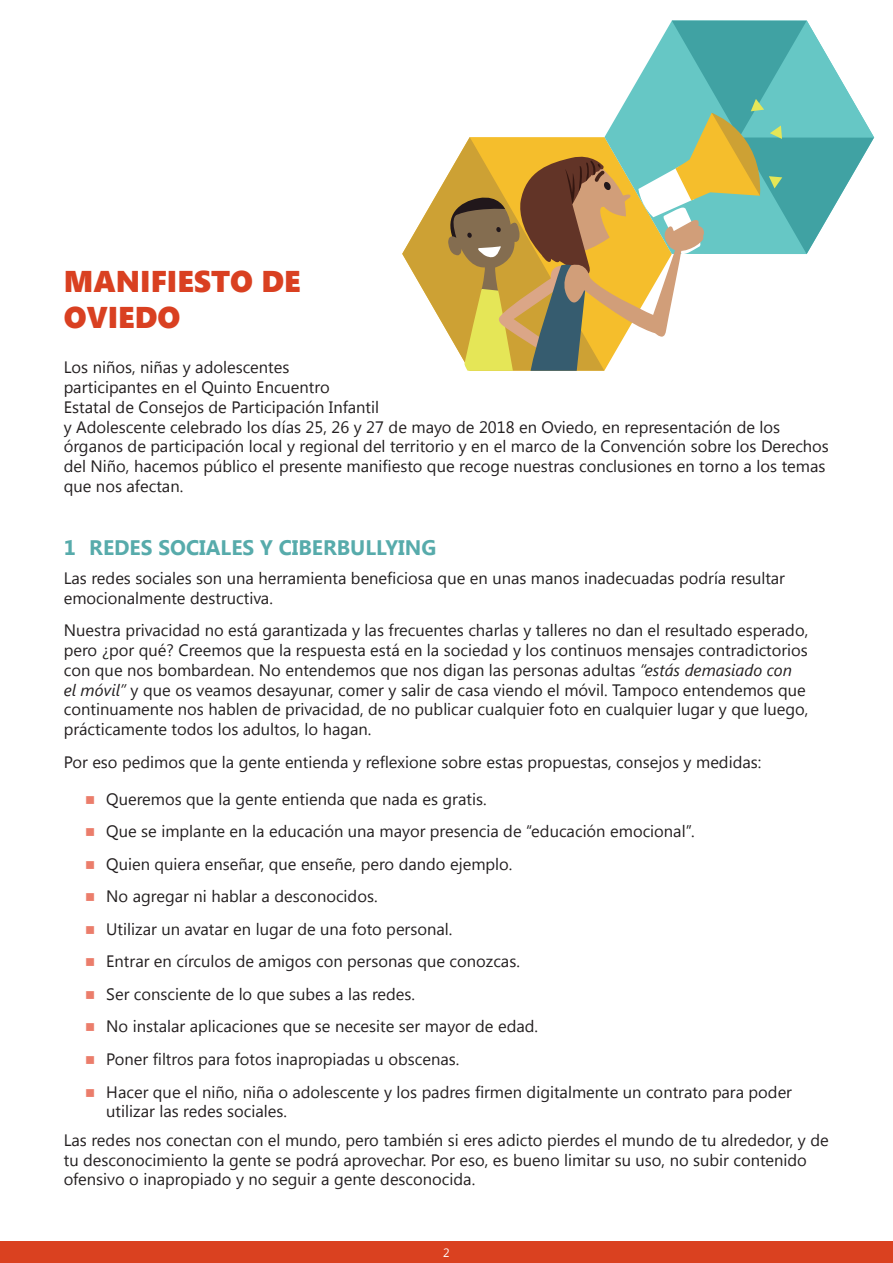
<style>
.page{position:relative;width:893px;height:1263px;background:#fff}
.page>*{position:absolute;margin:0;border:0;box-sizing:border-box;transform-origin:0 0}
.t1{font:30px/36px "Segoe UI Black";color:#d94021}
.t2{font:700 21px "Segoe UI";color:#57abab}
.t3{font:16.5px/19.8px "Segoe UI";color:#231f20}
.t4{font:12px "Segoe UI";color:#fff}
.s1{font-style:italic}
</style>
<div class="page">
<div style="left:0;top:1242px;width:893px;height:21px;background:#da4120"></div>
<svg style="left:402px;top:181px;width:42px;height:145px"></svg>
<svg style="left:444px;top:21px;width:430px;height:350px"></svg>
<h1 class="t1" style="left:64px;top:261px;width:239px">MANIFIESTO DE<br>OVIEDO</h1>
<p class="t3" style="left:64px;top:357px;width:767px">Los niños, niñas y adolescentes<br>participantes en el Quinto Encuentro<br>Estatal de Consejos de Participación Infantil<br>y Adolescente celebrado los días 25, 26 y 27 de mayo de 2018 en Oviedo, en representación de los órganos de participación local y regional del territorio y en el marco de la Convención sobre los Derechos del Niño, hacemos público el presente manifiesto que recoge nuestras conclusiones en torno a los temas que nos afectan.</p>
<p class="t2" style="left:64px;top:533px;width:374px">1 REDES SOCIALES Y CIBERBULLYING</p>
<p class="t3" style="left:64px;top:567px;width:723px">Las redes sociales son una herramienta beneficiosa que en unas manos inadecuadas podría resultar emocionalmente destructiva.</p>
<p class="t3" style="left:64px;top:620px;width:746px">Nuestra privacidad no está garantizada y las frecuentes charlas y talleres no dan el resultado esperado, pero ¿por qué? Creemos que la respuesta está en la sociedad y los continuos mensajes contradictorios con que nos bombardean. No entendemos que nos digan las personas adultas <span class="s1">“estás demasiado con<br>el móvil”</span> y que os veamos desayunar, comer y salir de casa viendo el móvil. Tampoco entendemos que continuamente nos hablen de privacidad, de no publicar cualquier foto en cualquier lugar y que luego, prácticamente todos los adultos, lo hagan.</p>
<p class="t3" style="left:64px;top:751px;width:699px">Por eso pedimos que la gente entienda y reflexione sobre estas propuestas, consejos y medidas:</p>
<p class="t3" style="left:106px;top:788px;width:382px">Queremos que la gente entienda que nada es gratis.</p>
<p class="t3" style="left:106px;top:821px;width:590px">Que se implante en la educación una mayor presencia de “educación emocional”.</p>
<p class="t3" style="left:106px;top:853px;width:408px">Quien quiera enseñar, que enseñe, pero dando ejemplo.</p>
<p class="t3" style="left:106px;top:886px;width:273px">No agregar ni hablar a desconocidos.</p>
<p class="t3" style="left:106px;top:918px;width:348px">Utilizar un avatar en lugar de una foto personal.</p>
<p class="t3" style="left:106px;top:951px;width:415px">Entrar en círculos de amigos con personas que conozcas.</p>
<p class="t3" style="left:106px;top:983px;width:310px">Ser consciente de lo que subes a las redes.</p>
<p class="t3" style="left:106px;top:1016px;width:433px">No instalar aplicaciones que se necesite ser mayor de edad.</p>
<p class="t3" style="left:106px;top:1048px;width:355px">Poner filtros para fotos inapropiadas u obscenas.</p>
<p class="t3" style="left:106px;top:1081px;width:687px">Hacer que el niño, niña o adolescente y los padres firmen digitalmente un contrato para poder utilizar las redes sociales.</p>
<p class="t3" style="left:64px;top:1129px;width:766px">Las redes nos conectan con el mundo, pero también si eres adicto pierdes el mundo de tu alrededor, y de tu desconocimiento la gente se podrá aprovechar. Por eso, es bueno limitar su uso, no subir contenido ofensivo o inapropiado y no seguir a gente desconocida.</p>
<p class="t4" style="left:443px;top:1244px;width:8px">2</p>
</div>
